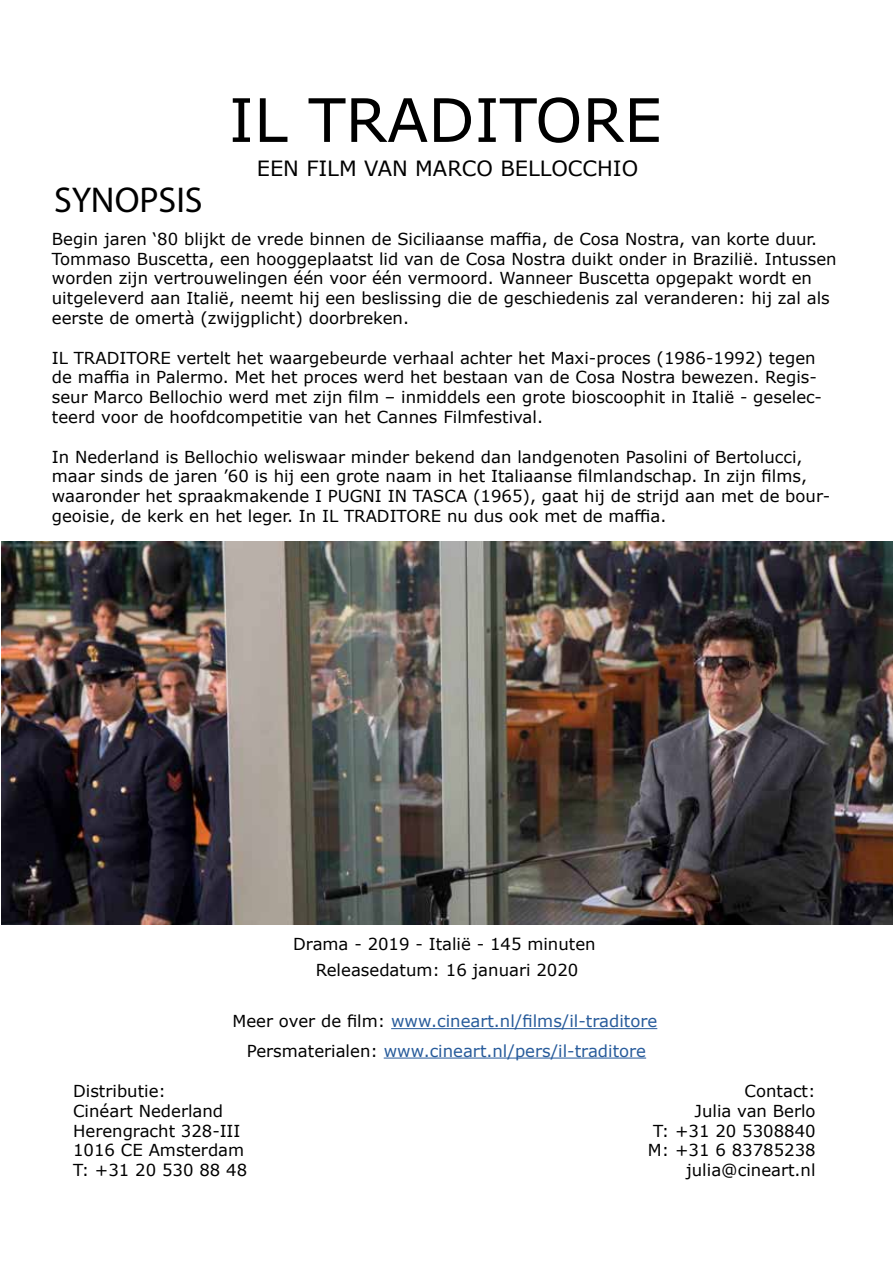
<style>
.page{position:relative;width:893px;height:1263px;background:#fff}
.page>*{position:absolute;margin:0;border:0;box-sizing:border-box;transform-origin:0 0}
.t1{font:60px "Verdana";color:#000}
.t2{font:36px "Myriad Pro";color:#000}
.t3{font:21px "Verdana";color:#000}
.t4{font:16.5px/19.8px "Verdana";color:#000}
.t5{font:16.5px/29.4px "Verdana";color:#275b9b;text-align:center}
.s1{color:#000}
</style>
<div class="page">
<hr style="left:391px;top:1028px;width:266px;height:1px;background:#275b9b">
<hr style="left:384px;top:1057px;width:262px;height:1px;background:#275b9b">
<img style="left:2px;top:542px;width:891px;height:382px">
<h1 class="t1" style="left:229px;top:79px;width:435px">IL TRADITORE</h1>
<p class="t3" style="left:257px;top:153px;width:383px">EEN FILM VAN MARCO BELLOCCHIO</p>
<h2 class="t2" style="left:54px;top:178px;width:150px">SYNOPSIS</h2>
<p class="t4" style="left:52px;top:229px;width:786px">Begin jaren ‘80 blijkt de vrede binnen de Siciliaanse maffia, de Cosa Nostra, van korte duur.<br>Tommaso Buscetta, een hooggeplaatst lid van de Cosa Nostra duikt onder in Brazilië. Intussen worden zijn vertrouwelingen één voor één vermoord. Wanneer Buscetta opgepakt wordt en uitgeleverd aan Italië, neemt hij een beslissing die de geschiedenis zal veranderen: hij zal als eerste de omertà (zwijgplicht) doorbreken.</p>
<p class="t4" style="left:52px;top:347px;width:772px">IL TRADITORE vertelt het waargebeurde verhaal achter het Maxi-proces (1986-1992) tegen de maffia in Palermo. Met het proces werd het bestaan van de Cosa Nostra bewezen. Regis&shy;seur Marco Bellochio werd met zijn film – inmiddels een grote bioscoophit in Italië - geselec&shy;teerd voor de hoofdcompetitie van het Cannes Filmfestival.</p>
<p class="t4" style="left:52px;top:446px;width:780px">In Nederland is Bellochio weliswaar minder bekend dan landgenoten Pasolini of Bertolucci, maar sinds de jaren ’60 is hij een grote naam in het Italiaanse filmlandschap. In zijn films, waaronder het spraakmakende I PUGNI IN TASCA (1965), gaat hij de strijd aan met de bour&shy;geoisie, de kerk en het leger. In IL TRADITORE nu dus ook met de maffia.</p>
<p class="t4" style="left:293px;top:934px;width:304px">Drama - 2019 - Italië - 145 minuten</p>
<p class="t4" style="left:316px;top:960px;width:264px">Releasedatum: 16 januari 2020</p>
<p class="t5" style="left:232px;top:1006px;width:426px"><span class="s1">Meer over de film:</span> www.cineart.nl/films/il-traditore<br><span class="s1">Persmaterialen:</span> www.cineart.nl/pers/il-traditore</p>
<p class="t4" style="left:73px;top:1081px;width:176px">Distributie:<br>Cinéart Nederland<br>Herengracht 328-III<br>1016 CE Amsterdam<br>T: +31 20 530 88 48</p>
<p class="t4" style="left:648px;top:1081px;width:169px;text-align:right">Contact:<br>Julia van Berlo<br>T: +31 20 5308840<br>M: +31 6 83785238 julia@cineart.nl</p>
</div>
